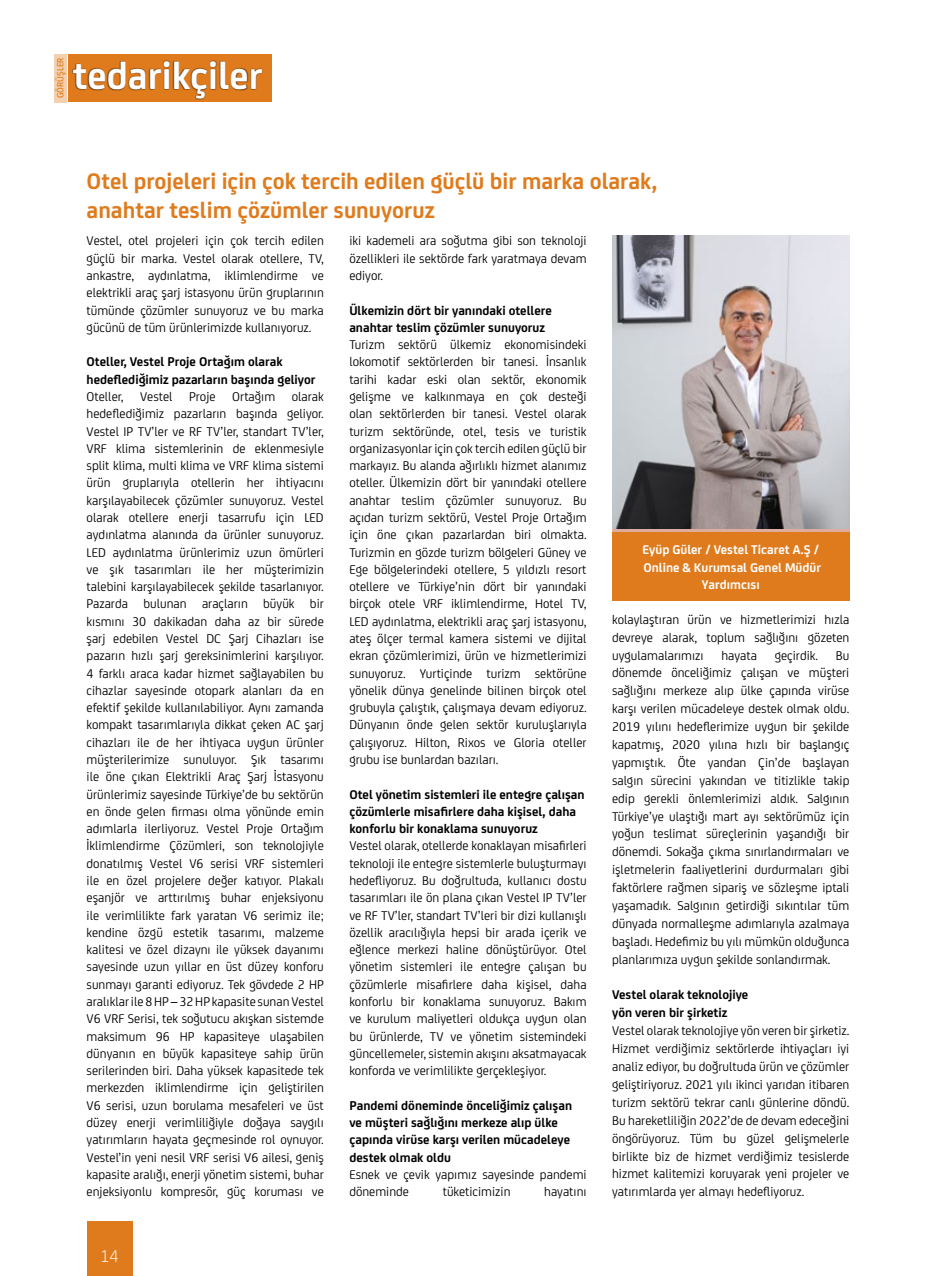
<style>
.page{position:relative;width:936px;height:1276px;background:#fff}
.page>*{position:absolute;margin:0;border:0;box-sizing:border-box;transform-origin:0 0}
.t1{font:700 40.5px "FS Joey";color:#fff}
.t2{font:700 24px/28.8px "FS Joey";color:#df7b1c}
.t3{font:300 18px "FS Joey";color:#fff}
.t4{font:13.5px/17.2px "FS Joey";color:#000;text-align:justify}
.t5{font:700 13.5px/17.2px "FS Joey";color:#000}
.t6{font:700 13.5px/17.2px "FS Joey";color:#fff;text-align:center}
.t7{font:500 9.6px "FS Joey";color:#df7b1c}
</style>
<div class="page">
<div style="left:87px;top:1222px;width:45px;height:54px;background:#df7b1c"></div>
<div style="left:54px;top:54px;width:12px;height:49px;background:#f3d0af"></div>
<div style="left:68px;top:54px;width:204px;height:48px;background:#df7b1c"></div>
<div style="left:72px;top:59px;width:191px;height:41px;background:#000;opacity:.75"></div>
<img style="left:612px;top:235px;width:237px;height:294px">
<div style="left:612px;top:532px;width:237px;height:69px;background:#df7b1c"></div>
<hr style="left:612px;top:529px;width:237px;height:3px;background:#ddac9d">
<p class="t7" style="left:53px;top:98px;width:42px;rotate:-90deg">GÖRÜŞLER</p>
<h1 class="t1" style="left:73px;top:45px;width:192px">tedarikçiler</h1>
<h2 class="t2" style="left:87px;top:165px;width:572px">Otel projeleri için çok tercih edilen güçlü bir marka olarak, anahtar teslim çözümler sunuyoruz</h2>
<p class="t4" style="left:87px;top:232px;width:239px">Vestel, otel projeleri için çok tercih edilen güçlü bir marka. Vestel olarak otellere, TV, ankastre, aydınlatma, iklimlendirme ve elektrikli araç şarj istasyonu ürün gruplarının tümünde çözümler sunuyoruz ve bu marka gücünü de tüm ürünlerimizde kullanıyoruz.</p>
<p class="t5" style="left:87px;top:352px;width:230px">Oteller, Vestel Proje Ortağım olarak hedeflediğimiz pazarların başında geliyor</p>
<p class="t4" style="left:87px;top:387px;width:239px">Oteller, Vestel Proje Ortağım olarak hedeflediğimiz pazarların başında geliyor.<br>Vestel IP TV’ler ve RF TV’ler, standart TV’ler, VRF klima sistemlerinin de eklenmesiyle split klima, multi klima ve VRF klima sistemi ürün gruplarıyla otellerin her ihtiyacını karşılayabilecek çözümler sunuyoruz. Vestel olarak otellere enerji tasarrufu için LED aydınlatma alanında da ürünler sunuyoruz.<br>LED aydınlatma ürünlerimiz uzun ömürleri ve şık tasarımları ile her müşterimizin talebini karşılayabilecek şekilde tasarlanıyor.<br>Pazarda bulunan araçların büyük bir kısmını 30 dakikadan daha az bir sürede şarj edebilen Vestel DC Şarj Cihazları ise pazarın hızlı şarj gereksinimlerini karşılıyor.<br>4 farklı araca kadar hizmet sağlayabilen bu cihazlar sayesinde otopark alanları da en efektif şekilde kullanılabiliyor. Aynı zamanda kompakt tasarımlarıyla dikkat çeken AC şarj cihazları ile de her ihtiyaca uygun ürünler müşterilerimize sunuluyor. Şık tasarımı ile öne çıkan Elektrikli Araç Şarj İstasyonu ürünlerimiz sayesinde Türkiye’de bu sektörün en önde gelen firması olma yönünde emin adımlarla ilerliyoruz. Vestel Proje Ortağım İklimlendirme Çözümleri, son teknolojiyle donatılmış Vestel V6 serisi VRF sistemleri ile en özel projelere değer katıyor. Plakalı eşanjör ve arttırılmış buhar enjeksiyonu ile verimlilikte fark yaratan V6 serimiz ile; kendine özgü estetik tasarımı, malzeme kalitesi ve özel dizaynı ile yüksek dayanımı sayesinde uzun yıllar en üst düzey konforu sunmayı garanti ediyoruz. Tek gövdede 2 HP aralıklar ile 8 HP – 32 HP kapasite sunan Vestel V6 VRF Serisi, tek soğutucu akışkan sistemde maksimum 96 HP kapasiteye ulaşabilen dünyanın en büyük kapasiteye sahip ürün serilerinden biri. Daha yüksek kapasitede tek merkezden iklimlendirme için geliştirilen V6 serisi, uzun borulama mesafeleri ve üst düzey enerji verimliliğiyle doğaya saygılı yatırımların hayata geçmesinde rol oynuyor.<br>Vestel’in yeni nesil VRF serisi V6 ailesi, geniş kapasite aralığı, enerji yönetim sistemi, buhar enjeksiyonlu kompresör, güç koruması ve</p>
<h3 class="t3" style="left:100px;top:1243px;width:20px">14</h3>
<p class="t4" style="left:349px;top:231px;width:239px">iki kademeli ara soğutma gibi son teknoloji özellikleri ile sektörde fark yaratmaya devam ediyor.</p>
<p class="t5" style="left:349px;top:300px;width:204px">Ülkemizin dört bir yanındaki otellere anahtar teslim çözümler sunuyoruz</p>
<p class="t4" style="left:349px;top:335px;width:239px">Turizm sektörü ülkemiz ekonomisindeki lokomotif sektörlerden bir tanesi. İnsanlık tarihi kadar eski olan sektör, ekonomik gelişme ve kalkınmaya en çok desteği olan sektörlerden bir tanesi. Vestel olarak turizm sektöründe, otel, tesis ve turistik organizasyonlar için çok tercih edilen güçlü bir markayız. Bu alanda ağırlıklı hizmet alanımız oteller. Ülkemizin dört bir yanındaki otellere anahtar teslim çözümler sunuyoruz. Bu açıdan turizm sektörü, Vestel Proje Ortağım için öne çıkan pazarlardan biri olmakta.<br>Turizmin en gözde turizm bölgeleri Güney ve Ege bölgelerindeki otellere, 5 yıldızlı resort otellere ve Türkiye’nin dört bir yanındaki birçok otele VRF iklimlendirme, Hotel TV, LED aydınlatma, elektrikli araç şarj istasyonu, ateş ölçer termal kamera sistemi ve dijital ekran çözümlerimizi, ürün ve hizmetlerimizi sunuyoruz. Yurtiçinde turizm sektörüne yönelik dünya genelinde bilinen birçok otel grubuyla çalıştık, çalışmaya devam ediyoruz.<br>Dünyanın önde gelen sektör kuruluşlarıyla çalışıyoruz. Hilton, Rixos ve Gloria oteller grubu ise bunlardan bazıları.</p>
<p class="t5" style="left:349px;top:784px;width:237px">Otel yönetim sistemleri ile entegre çalışan çözümlerle misafirlere daha kişisel, daha konforlu bir konaklama sunuyoruz</p>
<p class="t4" style="left:349px;top:836px;width:239px">Vestel olarak, otellerde konaklayan misafirleri teknoloji ile entegre sistemlerle buluşturmayı hedefliyoruz. Bu doğrultuda, kullanıcı dostu tasarımları ile ön plana çıkan Vestel IP TV’ler ve RF TV’ler, standart TV’leri bir dizi kullanışlı özellik aracılığıyla hepsi bir arada içerik ve eğlence merkezi haline dönüştürüyor. Otel yönetim sistemleri ile entegre çalışan bu çözümlerle misafirlere daha kişisel, daha konforlu bir konaklama sunuyoruz. Bakım ve kurulum maliyetleri oldukça uygun olan bu ürünlerde, TV ve yönetim sistemindeki güncellemeler, sistemin akışını aksatmayacak konforda ve verimlilikte gerçekleşiyor.</p>
<p class="t5" style="left:349px;top:1095px;width:224px">Pandemi döneminde önceliğimiz çalışan ve müşteri sağlığını merkeze alıp ülke çapında virüse karşı verilen mücadeleye destek olmak oldu</p>
<p class="t4" style="left:349px;top:1165px;width:239px">Esnek ve çevik yapımız sayesinde pandemi döneminde</p>
<p class="t4" style="left:442px;top:1182px;width:69px">tüketicimizin</p>
<p class="t4" style="left:544px;top:1182px;width:44px">hayatını</p>
<p class="t6" style="left:642px;top:540px;width:180px">Eyüp Güler / Vestel Ticaret A.Ş /<br>Online &amp; Kurumsal Genel Müdür<br>Yardımcısı</p>
<p class="t4" style="left:612px;top:609px;width:239px;line-height:17.9px">kolaylaştıran ürün ve hizmetlerimizi hızla devreye alarak, toplum sağlığını gözeten uygulamalarımızı</p>
<p class="t4" style="left:721px;top:645px;width:37px">hayata</p>
<p class="t4" style="left:774px;top:645px;width:45px">geçirdik.</p>
<p class="t4" style="left:612px;top:645px;width:239px;line-height:17.9px;text-indent:224px">Bu dönemde önceliğimiz çalışan ve müşteri sağlığını merkeze alıp ülke çapında virüse karşı verilen mücadeleye destek olmak oldu.<br>2019 yılını hedeflerimize uygun bir şekilde kapatmış, 2020 yılına hızlı bir başlangıç yapmıştık. Öte yandan Çin’de başlayan salgın sürecini yakından ve titizlikle takip edip gerekli önlemlerimizi aldık. Salgının Türkiye’ye ulaştığı mart ayı sektörümüz için yoğun teslimat süreçlerinin yaşandığı bir dönemdi. Sokağa çıkma sınırlandırmaları ve işletmelerin faaliyetlerini durdurmaları gibi faktörlere rağmen sipariş ve sözleşme iptali yaşamadık. Salgının getirdiği sıkıntılar tüm dünyada normalleşme adımlarıyla azalmaya başladı. Hedefimiz bu yılı mümkün olduğunca planlarımıza uygun şekilde sonlandırmak.</p>
<p class="t5" style="left:612px;top:985px;width:138px;line-height:17.9px">Vestel olarak teknolojiye yön veren bir şirketiz</p>
<p class="t4" style="left:612px;top:1021px;width:239px;line-height:17.9px">Vestel olarak teknolojiye yön veren bir şirketiz.<br>Hizmet verdiğimiz sektörlerde ihtiyaçları iyi analiz ediyor, bu doğrultuda ürün ve çözümler geliştiriyoruz. 2021 yılı ikinci yarıdan itibaren turizm sektörü tekrar canlı günlerine döndü.<br>Bu hareketliliğin 2022’de de devam edeceğini öngörüyoruz. Tüm bu güzel gelişmelerle birlikte biz de hizmet verdiğimiz tesislerde hizmet kalitemizi koruyarak yeni projeler ve yatırımlarda yer almayı hedefliyoruz.</p>
</div>
